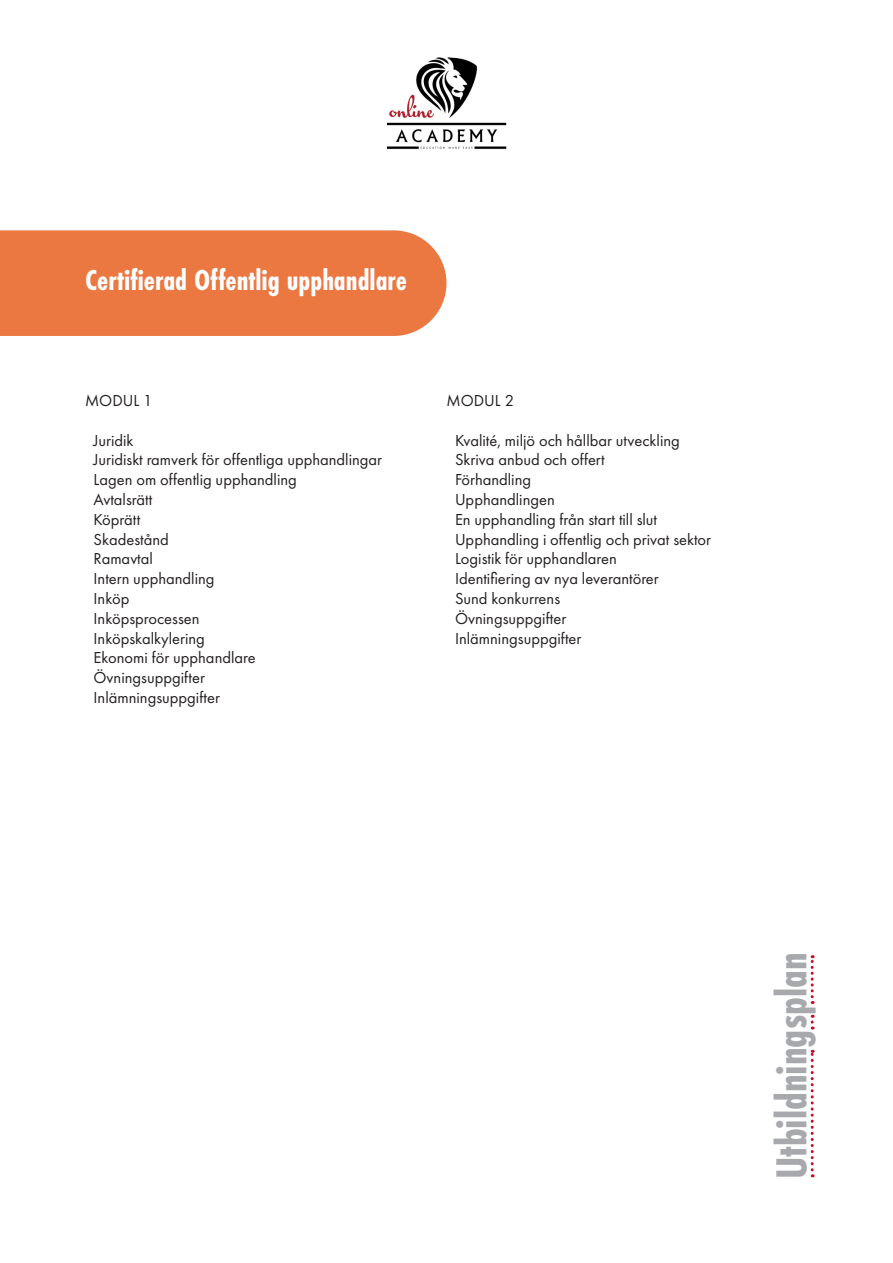
<style>
.page{position:relative;width:893px;height:1263px;background:#fff}
.page>*{position:absolute;margin:0;border:0;box-sizing:border-box;transform-origin:0 0}
.t1{font:700 45px "Futura PT Cond";color:#a8a9ad}
.t2{font:700 30px "Futura PT Cond";color:#fff}
.t3{font:16.5px "Futura PT";color:#231f20}
</style>
<div class="page">
<div style="left:0;top:230px;width:446px;height:106px;background:#eb7741"></div>
<img style="left:386px;top:57px;width:121px;height:93px">
<svg style="left:811px;top:1050px;width:3px;height:127px"></svg>
<svg style="left:811px;top:955px;width:3px;height:49px"></svg>
<svg style="left:811px;top:1015px;width:3px;height:14px"></svg>
<p class="t2" style="left:85px;top:262px;width:323px">Certifierad Offentlig upphandlare</p>
<p class="t3" style="left:85px;top:391px;width:69px">MODUL 1</p>
<p class="t3" style="left:94px;top:430px;width:41px">Juridik</p>
<p class="t3" style="left:94px;top:450px;width:290px">Juridiskt ramverk för offentliga upphandlingar</p>
<p class="t3" style="left:94px;top:470px;width:205px">Lagen om offentlig upphandling</p>
<p class="t3" style="left:94px;top:490px;width:60px">Avtalsrätt</p>
<p class="t3" style="left:94px;top:509px;width:48px">Köprätt</p>
<p class="t3" style="left:94px;top:529px;width:77px">Skadestånd</p>
<p class="t3" style="left:94px;top:549px;width:61px">Ramavtal</p>
<p class="t3" style="left:94px;top:569px;width:122px">Intern upphandling</p>
<p class="t3" style="left:94px;top:589px;width:37px">Inköp</p>
<p class="t3" style="left:94px;top:608px;width:107px">Inköpsprocessen</p>
<p class="t3" style="left:94px;top:628px;width:113px">Inköpskalkylering</p>
<p class="t3" style="left:94px;top:648px;width:164px">Ekonomi för upphandlare</p>
<p class="t3" style="left:94px;top:668px;width:113px">Övningsuppgifter</p>
<p class="t3" style="left:94px;top:688px;width:128px">Inlämningsuppgifter</p>
<p class="t3" style="left:446px;top:391px;width:69px">MODUL 2</p>
<p class="t3" style="left:455px;top:430px;width:226px">Kvalité, miljö och hållbar utveckling</p>
<p class="t3" style="left:455px;top:450px;width:151px">Skriva anbud och offert</p>
<p class="t3" style="left:455px;top:470px;width:78px">Förhandling</p>
<p class="t3" style="left:455px;top:490px;width:101px">Upphandlingen</p>
<p class="t3" style="left:455px;top:509px;width:204px">En upphandling från start till slut</p>
<p class="t3" style="left:455px;top:529px;width:258px">Upphandling i offentlig och privat sektor</p>
<p class="t3" style="left:455px;top:549px;width:163px">Logistik för upphandlaren</p>
<p class="t3" style="left:455px;top:569px;width:205px">Identifiering av nya leverantörer</p>
<p class="t3" style="left:455px;top:589px;width:107px">Sund konkurrens</p>
<p class="t3" style="left:455px;top:608px;width:113px">Övningsuppgifter</p>
<p class="t3" style="left:455px;top:628px;width:128px">Inlämningsuppgifter</p>
<p class="t1" style="left:765px;top:1179px;width:228px;rotate:-90deg">Utbildningsplan</p>
</div>
